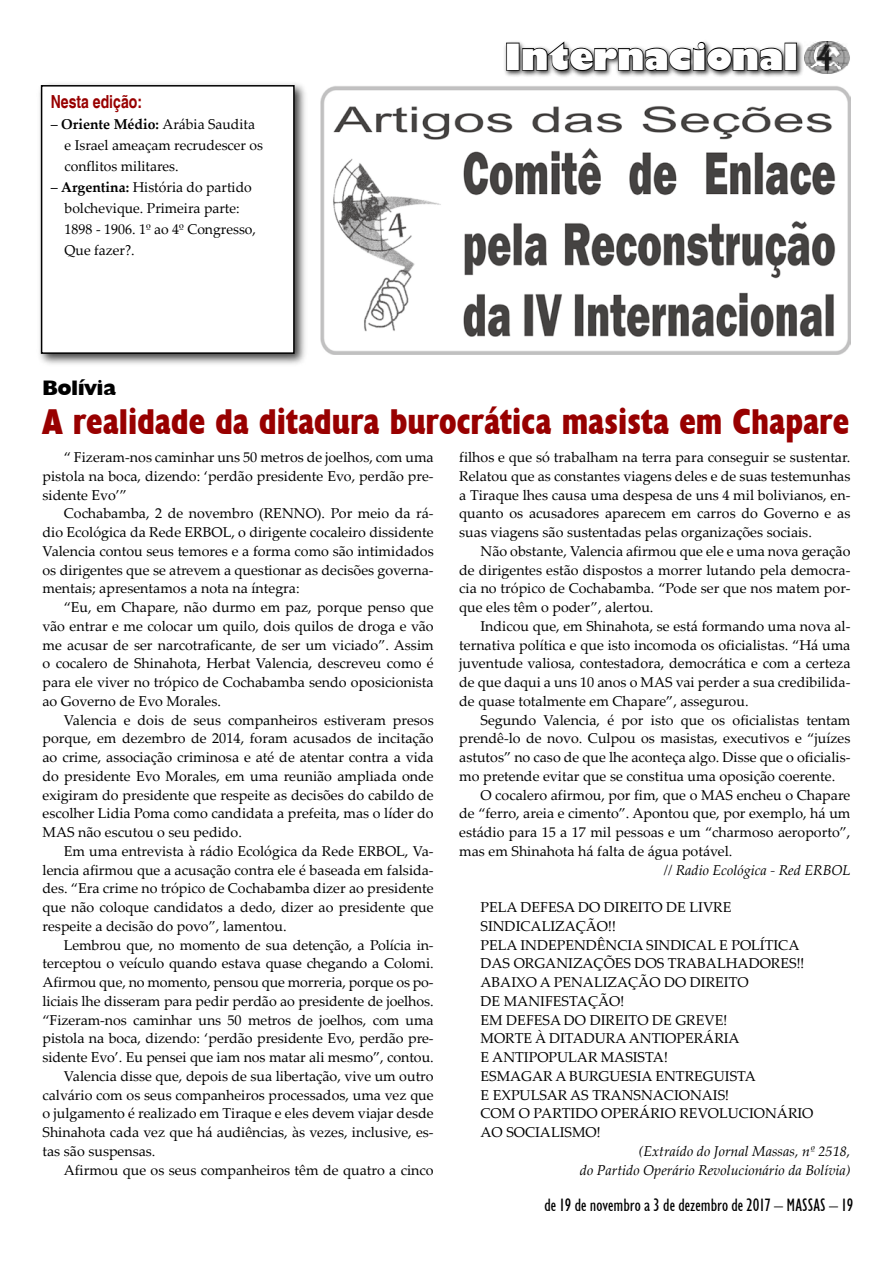
<style>
.page{position:relative;width:893px;height:1263px;background:#fff}
.page>*{position:absolute;margin:0;border:0;box-sizing:border-box;transform-origin:0 0}
.t1{font:700 condensed 36px "Humanist 521 BT Xtra";color:#980000;scale:.95 1}
.t2{font:800 36px "Humanist 521 BT";color:#fff}
.t3{font:800 21px "Humanist 521 BT";color:#000}
.t4{font:condensed 18px "Humanist 521 BT";color:#000}
.t5{font:700 condensed 18px "Helvetica";color:#980000;scale:.95 1}
.t6{font:14.25px/18.8px "Palatino Linotype";color:#000;text-align:justify}
.t7{font:italic 14.25px/18.8px "Palatino Linotype";color:#000;text-align:right}
.s1{font-weight:700}
</style>
<div class="page">
<img style="left:805px;top:42px;width:45px;height:32px">
<div style="left:503px;top:39px;width:302px;height:40px;background:#000;opacity:.75"></div>
<div style="left:506px;top:43px;width:13px;height:28px;border:2px solid #000"></div>
<svg style="left:521px;top:40px;width:262px;height:32px"></svg>
<div style="left:784px;top:43px;width:13px;height:28px;border:2px solid #000"></div>
<img style="left:320px;top:86px;width:530px;height:269px">
<div style="left:36px;top:80px;width:272px;height:288px;background:#000;opacity:.75"></div>
<div style="left:42px;top:86px;width:252px;height:267px;background:#fff"></div>
<div style="left:41px;top:85px;width:254px;height:269px;border:2px solid #000"></div>
<p class="t5" style="left:51px;top:91px;width:97px">Nesta edição:</p>
<p class="t6" style="left:65px;top:113px;width:200px;line-height:21px;text-align:left;text-indent:-14px">– <span class="s1">Oriente Médio:</span> Arábia Saudita e Israel ameaçam recrudescer os conflitos militares.</p>
<p class="t6" style="left:65px;top:176px;width:193px;line-height:21px;text-align:left;text-indent:-14px">– <span class="s1">Argentina:</span> História do partido bolchevique. Primeira parte:<br>1898 - 1906. 1º ao 4º Congresso,<br>Que fazer?.</p>
<h1 class="t2" style="left:504px;top:34px;width:295px">Internacional</h1>
<h2 class="t3" style="left:43px;top:375px;width:75px">Bolívia</h2>
<h1 class="t1" style="left:43px;top:399px;width:851px">A realidade da ditadura burocrática masista em Chapare</h1>
<p class="t6" style="left:43px;top:447px;width:393px;text-indent:21px">“ Fizeram-nos caminhar uns 50 metros de joelhos, com uma pistola na boca, dizendo: ‘perdão presidente Evo, perdão pre&shy;sidente Evo’”</p>
<p class="t6" style="left:43px;top:503px;width:393px;text-indent:21px">Cochabamba, 2 de novembro (RENNO). Por meio da rá&shy;dio Ecológica da Rede ERBOL, o dirigente cocaleiro dissidente Valencia contou seus temores e a forma como são intimidados os dirigentes que se atrevem a questionar as decisões governa&shy;mentais; apresentamos a nota na íntegra:</p>
<p class="t6" style="left:43px;top:597px;width:393px;text-indent:21px">“Eu, em Chapare, não durmo em paz, porque penso que vão entrar e me colocar um quilo, dois quilos de droga e vão me acusar de ser narcotraficante, de ser um viciado”. Assim o cocalero de Shinahota, Herbat Valencia, descreveu como é para ele viver no trópico de Cochabamba sendo oposicionista ao Governo de Evo Morales.</p>
<p class="t6" style="left:43px;top:710px;width:393px;text-indent:21px">Valencia e dois de seus companheiros estiveram presos porque, em dezembro de 2014, foram acusados de incitação ao crime, associação criminosa e até de atentar contra a vida do presidente Evo Morales, em uma reunião ampliada onde exigiram do presidente que respeite as decisões do cabildo de escolher Lidia Poma como candidata a prefeita, mas o líder do MAS não escutou o seu pedido.</p>
<p class="t6" style="left:43px;top:841px;width:393px;text-indent:21px">Em uma entrevista à rádio Ecológica da Rede ERBOL, Va&shy;lencia afirmou que a acusação contra ele é baseada em falsida&shy;des. “Era crime no trópico de Cochabamba dizer ao presidente que não coloque candidatos a dedo, dizer ao presidente que respeite a decisão do povo”, lamentou.</p>
<p class="t6" style="left:64px;top:935px;width:371px">Lembrou que, no momento de sua detenção, a Polícia in-</p>
<p class="t6" style="left:43px;top:953px;width:393px">terceptou o veículo quando estava quase chegando a Colomi.</p>
<p class="t6" style="left:43px;top:972px;width:393px">Afirmou que, no momento, pensou que morreria, porque os po-</p>
<p class="t6" style="left:43px;top:991px;width:393px">liciais lhe disseram para pedir perdão ao presidente de joelhos.</p>
<p class="t6" style="left:43px;top:1010px;width:393px">“Fizeram-nos caminhar uns 50 metros de joelhos, com uma</p>
<p class="t6" style="left:43px;top:1028px;width:393px">pistola na boca, dizendo: ‘perdão presidente Evo, perdão pre-</p>
<p class="t6" style="left:43px;top:1047px;width:393px">sidente Evo’. Eu pensei que iam nos matar ali mesmo”, contou.</p>
<p class="t6" style="left:64px;top:1066px;width:371px">Valencia disse que, depois de sua libertação, vive um outro</p>
<p class="t6" style="left:43px;top:1085px;width:393px">calvário com os seus companheiros processados, uma vez que</p>
<p class="t6" style="left:43px;top:1103px;width:393px">o julgamento é realizado em Tiraque e eles devem viajar desde</p>
<p class="t6" style="left:43px;top:1122px;width:393px">Shinahota cada vez que há audiências, às vezes, inclusive, es-</p>
<p class="t6" style="left:43px;top:1141px;width:115px">tas são suspensas.</p>
<p class="t6" style="left:64px;top:1160px;width:371px">Afirmou que os seus companheiros têm de quatro a cinco</p>
<p class="t6" style="left:459px;top:447px;width:393px">filhos e que só trabalham na terra para conseguir se sustentar.<br>Relatou que as constantes viagens deles e de suas testemunhas a Tiraque lhes causa uma despesa de uns 4 mil bolivianos, en&shy;quanto os acusadores aparecem em carros do Governo e as suas viagens são sustentadas pelas organizações sociais.</p>
<p class="t6" style="left:459px;top:541px;width:393px;text-indent:21px">Não obstante, Valencia afirmou que ele e uma nova geração de dirigentes estão dispostos a morrer lutando pela democra&shy;cia no trópico de Cochabamba. “Pode ser que nos matem por&shy;que eles têm o poder”, alertou.</p>
<p class="t6" style="left:459px;top:616px;width:393px;text-indent:21px">Indicou que, em Shinahota, se está formando uma nova al&shy;ternativa política e que isto incomoda os oficialistas. “Há uma juventude valiosa, contestadora, democrática e com a certeza de que daqui a uns 10 anos o MAS vai perder a sua credibilida&shy;de quase totalmente em Chapare”, assegurou.</p>
<p class="t6" style="left:459px;top:710px;width:393px;text-indent:21px">Segundo Valencia, é por isto que os oficialistas tentam prendê-lo de novo. Culpou os masistas, executivos e “juízes astutos” no caso de que lhe aconteça algo. Disse que o oficialis&shy;mo pretende evitar que se constitua uma oposição coerente.</p>
<p class="t6" style="left:459px;top:785px;width:393px;text-indent:21px">O cocalero afirmou, por fim, que o MAS encheu o Chapare de “ferro, areia e cimento”. Apontou que, por exemplo, há um estádio para 15 a 17 mil pessoas e um “charmoso aeroporto”, mas em Shinahota há falta de água potável.</p>
<p class="t7" style="left:664px;top:860px;width:188px">// Radio Ecológica - Red ERBOL</p>
<p class="t6" style="left:480px;top:897px;width:334px;text-align:left">PELA DEFESA DO DIREITO DE LIVRE<br>SINDICALIZAÇÃO!!<br>PELA INDEPENDÊNCIA SINDICAL E POLÍTICA<br>DAS ORGANIZAÇÕES DOS TRABALHADORES!!<br>ABAIXO A PENALIZAÇÃO DO DIREITO<br>DE MANIFESTAÇÃO!<br>EM DEFESA DO DIREITO DE GREVE!<br>MORTE À DITADURA ANTIOPERÁRIA<br>E ANTIPOPULAR MASISTA!<br>ESMAGAR A BURGUESIA ENTREGUISTA<br>E EXPULSAR AS TRANSNACIONAIS!<br>COM O PARTIDO OPERÁRIO REVOLUCIONÁRIO<br>AO SOCIALISMO!</p>
<p class="t7" style="left:580px;top:1141px;width:272px">(Extraído do Jornal Massas, nº 2518,<br>do Partido Operário Revolucionário da Bolívia)</p>
<p class="t4" style="left:544px;top:1194px;width:310px">de 19 de novembro a 3 de dezembro de 2017 – MASSAS – 19</p>
</div>
